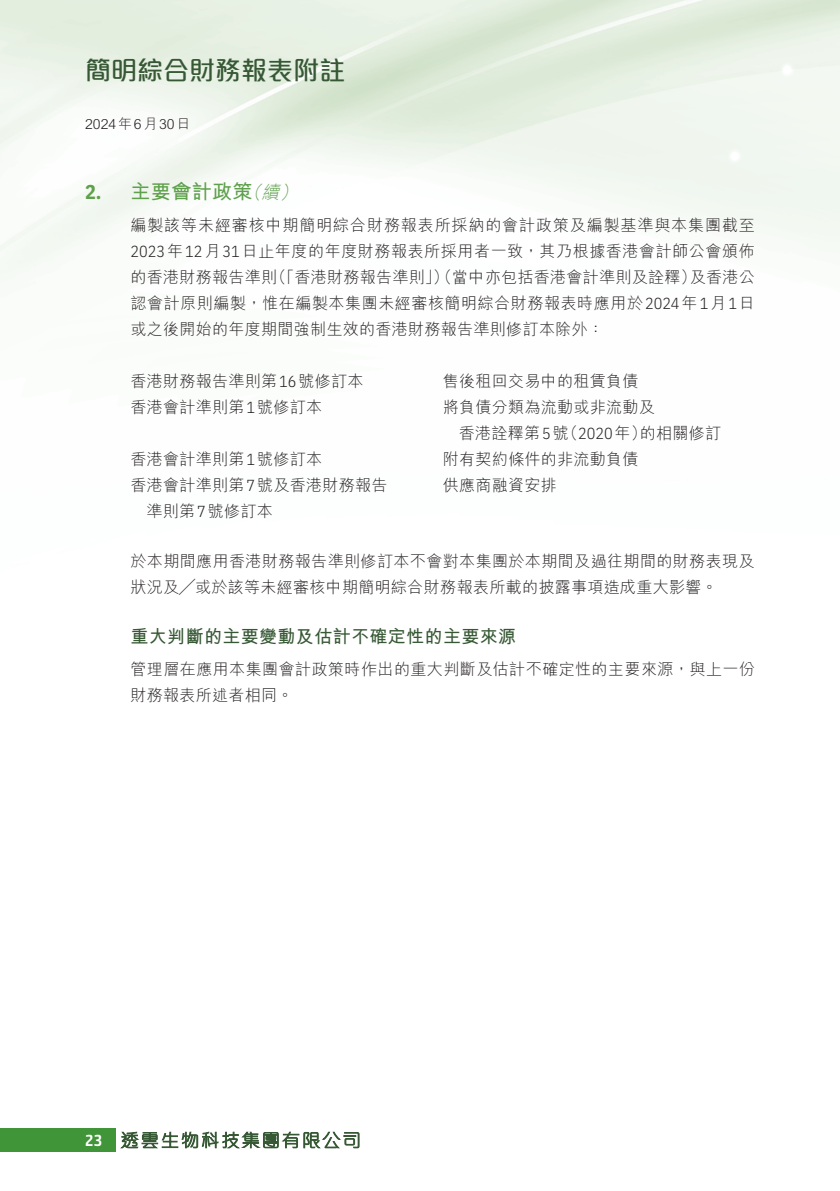
<style>
.page{position:relative;width:840px;height:1191px;background:#fff}
.page>*{position:absolute;margin:0;border:0;box-sizing:border-box;transform-origin:0 0}
.t1{font:500 26px "M Elle HK";color:#365834}
._01_H1{font:700 20px "M Hei HK";letter-spacing:.02em;color:#5ea04c}
._01_H1-2{font:700 condensed 20px "IBM Plex Sans";color:#5ea04c}
._02_H2{font:700 18px "M Hei HK";letter-spacing:.02em;color:#365834}
._01_H1-3{font:italic 300 18px "M Hei HK";color:#5ea04c}
.t2{font:700 18px "Neuron";color:#fff}
._00_txt{font:300 16px/26px "M Hei HK";letter-spacing:.025em;color:#231f20}
._50_Table_txt{font:300 16px/26px "M Hei HK";letter-spacing:.02em;color:#231f20}
._00_txt-2{font:300 16px/26px "M Hei HK";letter-spacing:.055em;color:#231f20;text-align:right}
.t3{font:300 14px "M Hei HK";letter-spacing:.125em;color:#231f20}
.s1{font-family:"IBM Plex Sans";font-stretch:condensed}
</style>
<div class="page">
<div style="left:0;top:1128px;width:116px;height:24px;background:#3f9537"></div>
<svg style="left:121px;top:1131px;width:238px;height:17px"></svg>
<h1 class="t1" style="left:85px;top:57px;width:261px">簡明綜合財務報表附註</h1>
<p class="t3" style="left:85px;top:117px;width:107px">2024年6月30日</p>
<p class="_01_H1-2" style="left:85px;top:176px;width:18px">2.</p>
<p class="_01_H1" style="left:130px;top:177px;width:123px">主要會計政策</p>
<p class="_01_H1-3" style="left:261px;top:183px;width:23px">續</p>
<p class="_01_H1-3" style="left:243px;top:183px;width:23px">（</p>
<p class="_01_H1-3" style="left:279px;top:183px;width:23px">(</p>
<p class="_00_txt-2" style="left:130px;top:212px;width:625px">編製該等未經審核中期簡明綜合財務報表所採納的會計政策及編製基準與本集團截至<br><span class="s1">2023</span>年<span class="s1">12</span>月<span class="s1">31</span>日止年度的年度財務報表所採用者一致，其乃根據香港會計師公會頒佈及香港公</p>
<p class="_00_txt" style="left:270px;top:264px;width:427px">（「香港財務報告準則」）（當中亦包括香港會計準則及詮釋）</p>
<p class="_00_txt" style="left:130px;top:264px;width:625px">的香港財務報告準則<br>認會計原則編製，惟在編製本集團未經審核簡明綜合財務報表時應用於<span class="s1">2024</span>年<span class="s1">1</span>月<span class="s1">1</span>日或之後開始的年度期間強制生效的香港財務報告準則修訂本除外：</p>
<p class="_50_Table_txt" style="left:442px;top:368px;width:197px">售後租回交易中的租賃負債</p>
<p class="_50_Table_txt" style="left:130px;top:368px;width:234px">香港財務報告準則第<span class="s1">16</span>號修訂本</p>
<p class="_50_Table_txt" style="left:130px;top:394px;width:193px">香港會計準則第<span class="s1">1</span>號修訂本</p>
<p class="_50_Table_txt" style="left:442px;top:394px;width:213px">將負債分類為流動或非流動及</p>
<p class="_50_Table_txt" style="left:458px;top:420px;width:189px">香港詮釋第<span class="s1">5</span> （號 <span class="s1">2020</span>年）</p>
<p class="_50_Table_txt" style="left:442px;top:446px;width:197px">附有契約條件的非流動負債</p>
<p class="_50_Table_txt" style="left:639px;top:420px;width:83px">的相關修訂</p>
<p class="_50_Table_txt" style="left:130px;top:446px;width:193px">香港會計準則第<span class="s1">1</span>號修訂本</p>
<p class="_50_Table_txt" style="left:146px;top:472px;width:242px;text-indent:-16px">香港會計準則第<span class="s1">7</span>號及香港財務報告準則第<span class="s1">7</span>號修訂本</p>
<p class="_50_Table_txt" style="left:442px;top:472px;width:115px">供應商融資安排</p>
<p class="_00_txt" style="left:130px;top:548px;width:625px">於本期間應用香港財務報告準則修訂本不會對本集團於本期間及過往期間的財務表現及狀況及╱或於該等未經審核中期簡明綜合財務報表所載的披露事項造成重大影響。</p>
<p class="_02_H2" style="left:130px;top:623px;width:387px">重大判斷的主要變動及估計不確定性的主要來源</p>
<p class="_00_txt" style="left:130px;top:655px;width:625px">管理層在應用本集團會計政策時作出的重大判斷及估計不確定性的主要來源，與上一份財務報表所述者相同。</p>
<p class="t2" style="left:85px;top:1129px;width:19px">23</p>
</div>
